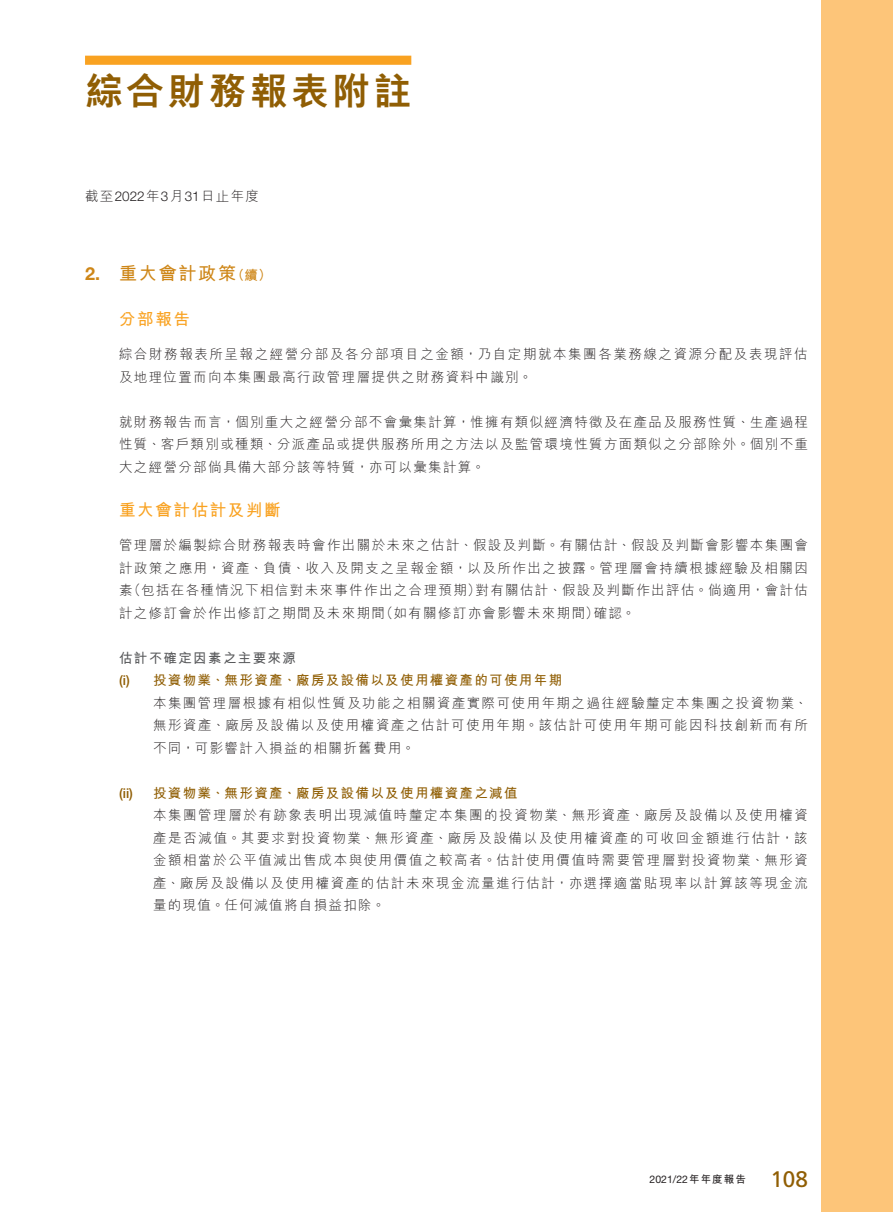
<style>
.page{position:relative;width:893px;height:1212px;background:#fff}
.page>*{position:absolute;margin:0;border:0;box-sizing:border-box;transform-origin:0 0}
.t1{font:800 37.5px "M Hei HK";letter-spacing:.1em;color:#905e04}
.t2{font:22.5px "Frutiger LT Std";color:#905e04}
.t3{font:700 18px "M Hei HK";letter-spacing:.1em;color:#ce8617}
.t4{font:700 18px "Helvetica Neue LT Std";color:#ce8617}
.t5{font:700 16.5px "M Hei HK";letter-spacing:.1em;color:#f9a221}
.t6{font:300 13.5px/22.5px "M Hei HK";letter-spacing:.1em;color:#231f20;text-align:justify}
.t7{font:700 13.5px "M Hei HK";letter-spacing:.1em;color:#905e04}
.t8{font:700 13.5px "M Hei HK";letter-spacing:.1em;color:#57585a}
.t9{font:500 13.5px "Helvetica Neue LT Std";color:#905e04}
.t10{font:700 13.5px "M Hei HK";color:#ce8617}
.t11{font:10.5px "Helvetica Neue LT Std";color:#231f20}
.s1{font-family:"Helvetica Neue LT Std"}
.s2{font-family:"M Hei HK";font-weight:700}
</style>
<div class="page">
<div style="left:85px;top:56px;width:326px;height:9px;background:#f9a221"></div>
<div style="left:821px;top:0;width:72px;height:1212px;background:#fdc579"></div>
<h1 class="t1" style="left:85px;top:73px;width:328px">綜合財務報表附註</h1>
<p class="t6" style="left:85px;top:184px;width:176px">截至<span class="s1">2022</span>年<span class="s1">3</span>月<span class="s1">31</span>日止年度</p>
<h3 class="t4" style="left:85px;top:262px;width:17px">2.</h3>
<h3 class="t3" style="left:119px;top:260px;width:118px">重大會計政策</h3>
<p class="t10" style="left:231px;top:265px;width:42px">（續(</p>
<p class="t5" style="left:119px;top:307px;width:72px">分部報告</p>
<p class="t6" style="left:119px;top:343px;width:690px">綜合財務報表所呈報之經營分部及各分部項目之金額，乃自定期就本集團各業務線之資源分配及表現評估及地理位置而向本集團最高行政管理層提供之財務資料中識別。</p>
<p class="t6" style="left:119px;top:410px;width:690px">就財務報告而言，個別重大之經營分部不會彙集計算，惟擁有類似經濟特徵及在產品及服務性質、生產過程性質、客戶類別或種類、分派產品或提供服務所用之方法以及監管環境性質方面類似之分部除外。個別不重大之經營分部倘具備大部分該等特質，亦可以彙集計算。</p>
<p class="t5" style="left:119px;top:498px;width:163px">重大會計估計及判斷</p>
<p class="t6" style="left:119px;top:534px;width:690px;text-align:right">管理層於編製綜合財務報表時會作出關於未來之估計、假設及判斷。有關估計、假設及判斷會影響本集團會計政策之應用，資產、負債、收入及開支之呈報金額，以及所作出之披露。管理層會持續根據經驗及相關因對有關估計、假設及判斷作出評估。倘適用，會計估</p>
<p class="t6" style="left:127px;top:579px;width:354px">（包括在各種情況下相信對未來事件作出之合理預期）</p>
<p class="t6" style="left:119px;top:579px;width:15px">素</p>
<p class="t6" style="left:380px;top:601px;width:220px">（如有關修訂亦會影響未來期間）</p>
<p class="t6" style="left:119px;top:601px;width:267px">計之修訂會於作出修訂之期間及未來期間</p>
<p class="t8" style="left:119px;top:648px;width:178px">估計不確定因素之主要來源</p>
<p class="t7" style="left:153px;top:671px;width:411px">投資物業、無形資產、廠房及設備以及使用權資產的可使用年期</p>
<p class="t6" style="left:594px;top:601px;width:43px">確認。</p>
<p class="t9" style="left:119px;top:672px;width:12px">) i(</p>
<p class="t9" style="left:119px;top:785px;width:16px">i i( )</p>
<p class="t6" style="left:153px;top:691px;width:656px">本集團管理層根據有相似性質及功能之相關資產實際可使用年期之過往經驗釐定本集團之投資物業、無形資產、廠房及設備以及使用權資產之估計可使用年期。該估計可使用年期可能因科技創新而有所不同，可影響計入損益的相關折舊費用。</p>
<p class="t7" style="left:153px;top:783px;width:366px">投資物業、無形資產、廠房及設備以及使用權資產之減值</p>
<p class="t6" style="left:153px;top:804px;width:656px">本集團管理層於有跡象表明出現減值時釐定本集團的投資物業、無形資產、廠房及設備以及使用權資產是否減值。其要求對投資物業、無形資產、廠房及設備以及使用權資產的可收回金額進行估計，該金額相當於公平值減出售成本與使用價值之較高者。估計使用價值時需要管理層對投資物業、無形資產、廠房及設備以及使用權資產的估計未來現金流量進行估計，亦選擇適當貼現率以計算該等現金流量的現值。任何減值將自損益扣除。</p>
<p class="t11" style="left:650px;top:1173px;width:98px">2021/22<span class="s2">年年度報告</span></p>
<h2 class="t2" style="left:770px;top:1166px;width:39px">108</h2>
</div>
